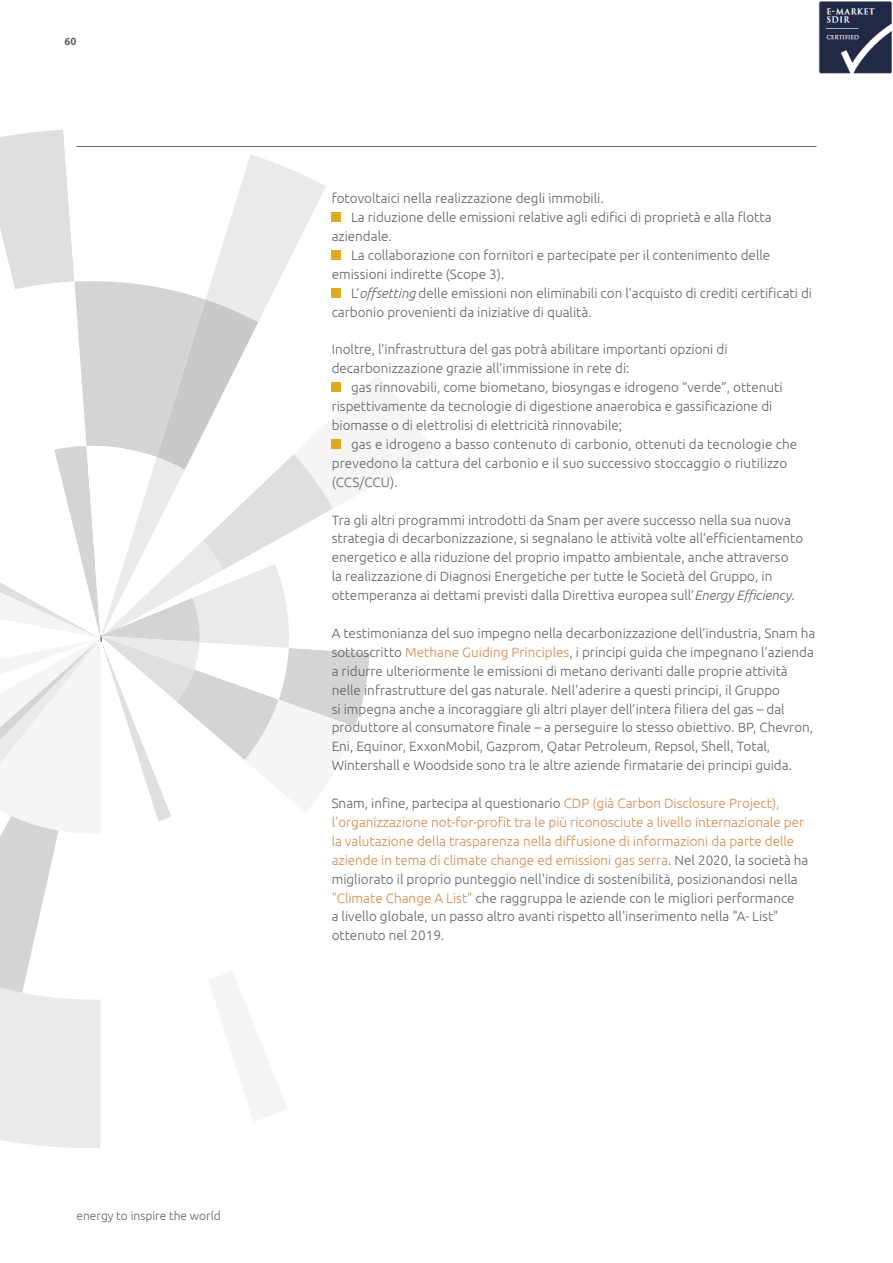
<style>
.page{position:relative;width:893px;height:1263px;background:#fff}
.page>*{position:absolute;margin:0;border:0;box-sizing:border-box;transform-origin:0 0}
.t1{font:300 13.5px/18.9px "Ubuntu";color:#636363}
.t2{font:300 12px "Ubuntu";color:#636363}
.t3{font:700 10.5px "Ubuntu";color:#636363}
.s1{font-style:italic}
.s2{color:#d68c4d}
</style>
<div class="page">
<svg style="left:0;top:130px;width:370px;height:1018px"></svg>
<div style="left:332px;top:212px;width:9px;height:10px;background:#dfac21"></div>
<div style="left:332px;top:250px;width:9px;height:10px;background:#dfac21"></div>
<div style="left:332px;top:288px;width:9px;height:10px;background:#dfac21"></div>
<div style="left:332px;top:383px;width:9px;height:9px;background:#dfac21"></div>
<div style="left:332px;top:439px;width:9px;height:10px;background:#dfac21"></div>
<hr style="left:77px;top:146px;width:739px;height:1px;background:#636363">
<img style="left:819px;top:1px;width:73px;height:73px">
<p class="t3" style="left:65px;top:35px;width:13px">60</p>
<p class="t2" style="left:77px;top:1209px;width:146px">energy to inspire the world</p>
<p class="t1" style="left:332px;top:189px;width:274px">fotovoltaici nella realizzazione degli immobili.</p>
<p class="t1" style="left:351px;top:207px;width:422px">La riduzione delle emissioni relative agli edifici di proprietà e alla flotta</p>
<p class="t1" style="left:332px;top:226px;width:62px">aziendale.</p>
<p class="t1" style="left:351px;top:245px;width:421px">La collaborazione con fornitori e partecipate per il contenimento delle</p>
<p class="t1" style="left:332px;top:264px;width:174px">emissioni indirette (Scope 3).</p>
<p class="t1" style="left:351px;top:283px;width:463px">L’<span class="s1">offsetting</span> delle emissioni non eliminabili con l’acquisto di crediti certificati di</p>
<p class="t1" style="left:332px;top:302px;width:261px">carbonio provenienti da iniziative di qualità.</p>
<p class="t1" style="left:332px;top:340px;width:397px">Inoltre, l’infrastruttura del gas potrà abilitare importanti opzioni di decarbonizzazione grazie all’immissione in rete di:</p>
<p class="t1" style="left:332px;top:378px;width:452px;text-indent:19px">gas rinnovabili, come biometano, biosyngas e idrogeno “verde”, ottenuti rispettivamente da tecnologie di digestione anaerobica e gassificazione di biomasse o di elettrolisi di elettricità rinnovabile;</p>
<p class="t1" style="left:332px;top:434px;width:467px;text-indent:19px">gas e idrogeno a basso contenuto di carbonio, ottenuti da tecnologie che prevedono la cattura del carbonio e il suo successivo stoccaggio o riutilizzo (CCS/CCU).</p>
<p class="t1" style="left:332px;top:510px;width:473px">Tra gli altri programmi introdotti da Snam per avere successo nella sua nuova strategia di decarbonizzazione, si segnalano le attività volte all’efficientamento energetico e alla riduzione del proprio impatto ambientale, anche attraverso<br>la realizzazione di Diagnosi Energetiche per tutte le Società del Gruppo, in ottemperanza ai dettami previsti dalla Direttiva europea sull’<span class="s1">Energy Efficiency</span>.</p>
<p class="t1" style="left:332px;top:623px;width:485px">A testimonianza del suo impegno nella decarbonizzazione dell’industria, Snam ha sottoscritto <span class="s2">Methane Guiding Principles</span>, i principi guida che impegnano l’azienda a ridurre ulteriormente le emissioni di metano derivanti dalle proprie attività nelle infrastrutture del gas naturale. Nell'aderire a questi principi, il Gruppo<br>si impegna anche a incoraggiare gli altri player dell’intera filiera del gas – dal produttore al consumatore finale – a perseguire lo stesso obiettivo. BP, Chevron, Eni, Equinor, ExxonMobil, Gazprom, Qatar Petroleum, Repsol, Shell, Total, Wintershall e Woodside sono tra le altre aziende firmatarie dei principi guida.</p>
<p class="t1" style="left:332px;top:793px;width:478px">Snam, infine, partecipa al questionario <span class="s2">CDP (già Carbon Disclosure Project), l'organizzazione not-for-profit tra le più riconosciute a livello internazionale per la valutazione della trasparenza nella diffusione di informazioni da parte delle aziende in tema di climate change ed emissioni gas serra</span>. Nel 2020, la società ha migliorato il proprio punteggio nell'indice di sostenibilità, posizionandosi nella <span class="s2">"Climate Change A List"</span> che raggruppa le aziende con le migliori performance<br>a livello globale, un passo altro avanti rispetto all'inserimento nella "A- List" ottenuto nel 2019.</p>
</div>
